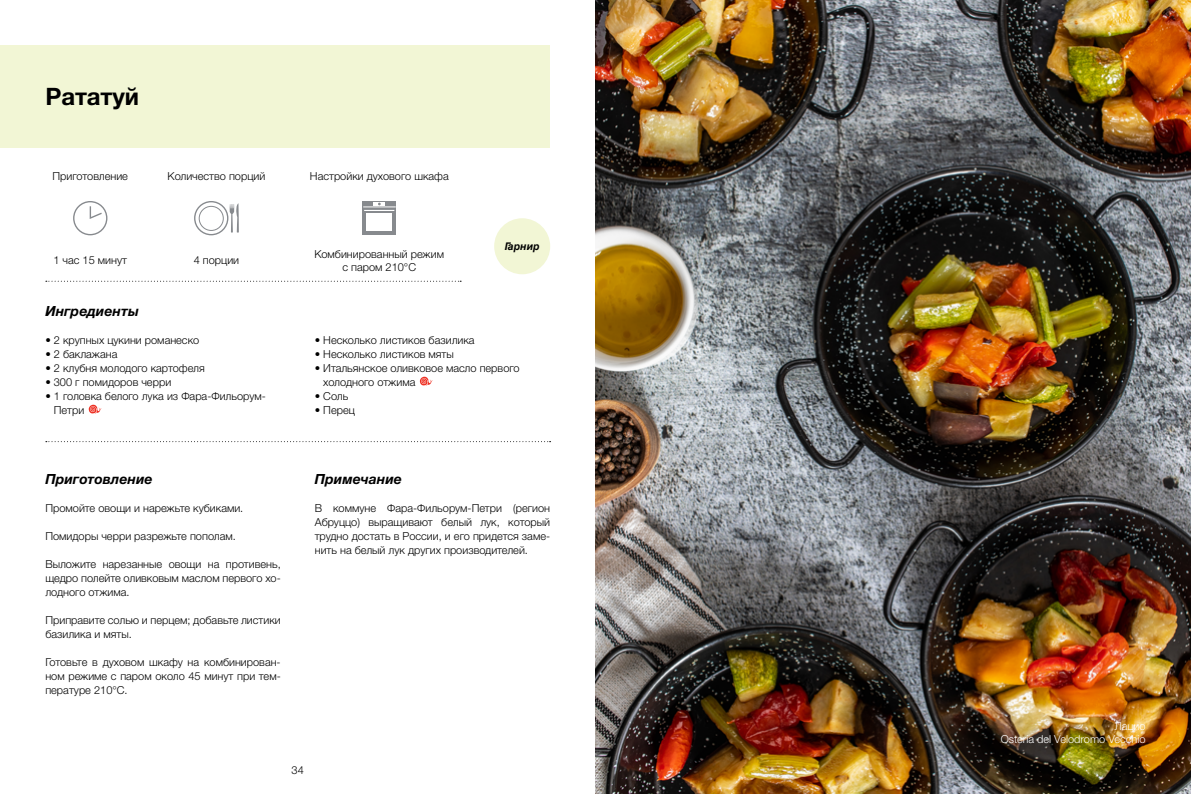
<style>
.page{position:relative;width:1191px;height:794px;background:#fff}
.page>*{position:absolute;margin:0;border:0;box-sizing:border-box;transform-origin:0 0}
.t1{font:700 24px "Helvetica Neue LTW1 G";color:#000}
.t2{font:italic 700 14px "Helvetica Neue LTW1 G";color:#000}
.t3{font:300 11px/14px "Helvetica Neue LTW1 G";color:#000}
.t4{font:300 11px/13.2px "Helvetica Neue LTW1 G";color:#fff;text-align:right}
.t5{font:italic 700 10.5px "Helvetica LT Std";color:#000}
</style>
<div class="page">
<div style="left:0;top:45px;width:550px;height:103px;background:#f2f6d5"></div>
<div style="left:73px;top:201px;width:34px;height:34px;border:1px solid #878a8e;border-radius:50%"></div>
<svg style="left:89px;top:205px;width:14px;height:14px"></svg>
<div style="left:494px;top:218px;width:56px;height:56px;background:#f2f6d5;border-radius:50%"></div>
<svg style="left:46px;top:441px;width:504px;height:1px"></svg>
<svg style="left:46px;top:281px;width:415px;height:1px"></svg>
<img style="left:595px;top:0;width:596px;height:794px">
<div style="left:194px;top:201px;width:34px;height:34px;border:1px solid #878a8e;border-radius:50%"></div>
<div style="left:199px;top:206px;width:25px;height:25px;border:1px solid #878a8e;border-radius:50%"></div>
<svg style="left:229px;top:203px;width:10px;height:30px"></svg>
<div style="left:362px;top:201px;width:34px;height:34px;background:#878a8e"></div>
<hr style="left:363px;top:207px;width:33px;height:1px;background:#fff">
<hr style="left:364px;top:210px;width:30px;height:1px;background:#fff">
<div style="left:366px;top:214px;width:26px;height:17px;background:#fff"></div>
<svg style="left:373px;top:202px;width:12px;height:4px"></svg>
<svg style="left:89px;top:405px;width:12px;height:8px"></svg>
<svg style="left:420px;top:377px;width:13px;height:8px"></svg>
<h1 class="t1" style="left:45px;top:82px;width:95px">Рататуй</h1>
<p class="t3" style="left:53px;top:169px;width:77px">Приготовление</p>
<p class="t3" style="left:53px;top:253px;width:75px">1 час 15 минут</p>
<p class="t3" style="left:167px;top:169px;width:99px">Количество порций</p>
<p class="t3" style="left:310px;top:169px;width:140px">Настройки духового шкафа</p>
<p class="t3" style="left:194px;top:253px;width:47px">4 порции</p>
<p class="t3" style="left:314px;top:247px;width:131px;line-height:13.2px;text-align:center">Комбинированный режим с паром 210°C</p>
<p class="t5" style="left:505px;top:240px;width:36px">Гарнир</p>
<p class="t2" style="left:45px;top:302px;width:95px">Ингредиенты</p>
<p class="t3" style="left:45px;top:333px;width:155px">• 2 крупных цукини романеско</p>
<p class="t3" style="left:45px;top:347px;width:74px">• 2 баклажана</p>
<p class="t3" style="left:45px;top:361px;width:161px">• 2 клубня молодого картофеля</p>
<p class="t3" style="left:45px;top:375px;width:127px">• 300 г помидоров черри</p>
<p class="t3" style="left:54px;top:389px;width:213px;text-indent:-9px">• 1 головка белого лука из Фара-Фильорум-<br>Петри</p>
<p class="t2" style="left:45px;top:470px;width:109px">Приготовление</p>
<p class="t3" style="left:45px;top:501px;width:199px">Промойте овощи и нарежьте кубиками.</p>
<p class="t3" style="left:45px;top:529px;width:192px">Помидоры черри разрежьте пополам.</p>
<p class="t3" style="left:45px;top:557px;width:237px;text-align:justify">Выложите нарезанные овощи на противень, щедро полейте оливковым маслом первого хо&shy;лодного отжима.</p>
<p class="t3" style="left:45px;top:613px;width:237px">Приправите солью и перцем; добавьте листики базилика и мяты.</p>
<p class="t3" style="left:45px;top:655px;width:237px;text-align:justify">Готовьте в духовом шкафу на комбинирован&shy;ном режиме с паром около 45 минут при тем&shy;пературе 210°C.</p>
<p class="t3" style="left:315px;top:333px;width:161px">• Несколько листиков базилика</p>
<p class="t3" style="left:315px;top:347px;width:141px">• Несколько листиков мяты</p>
<p class="t3" style="left:323px;top:361px;width:198px;text-indent:-9px">• Итальянское оливковое масло первого холодного отжима</p>
<p class="t3" style="left:315px;top:389px;width:35px">• Соль</p>
<p class="t3" style="left:315px;top:403px;width:42px">• Перец</p>
<p class="t2" style="left:315px;top:470px;width:89px">Примечание</p>
<p class="t3" style="left:315px;top:501px;width:237px;text-align:justify">В коммуне Фара-Фильорум-Петри (регион Абруццо) выращивают белый лук, который трудно достать в России, и его придется заме&shy;нить на белый лук других производителей.</p>
<p class="t3" style="left:292px;top:763px;width:14px">34</p>
<p class="t4" style="left:1000px;top:719px;width:146px">Лацио<br>Osteria del Velodromo Vecchio</p>
</div>
